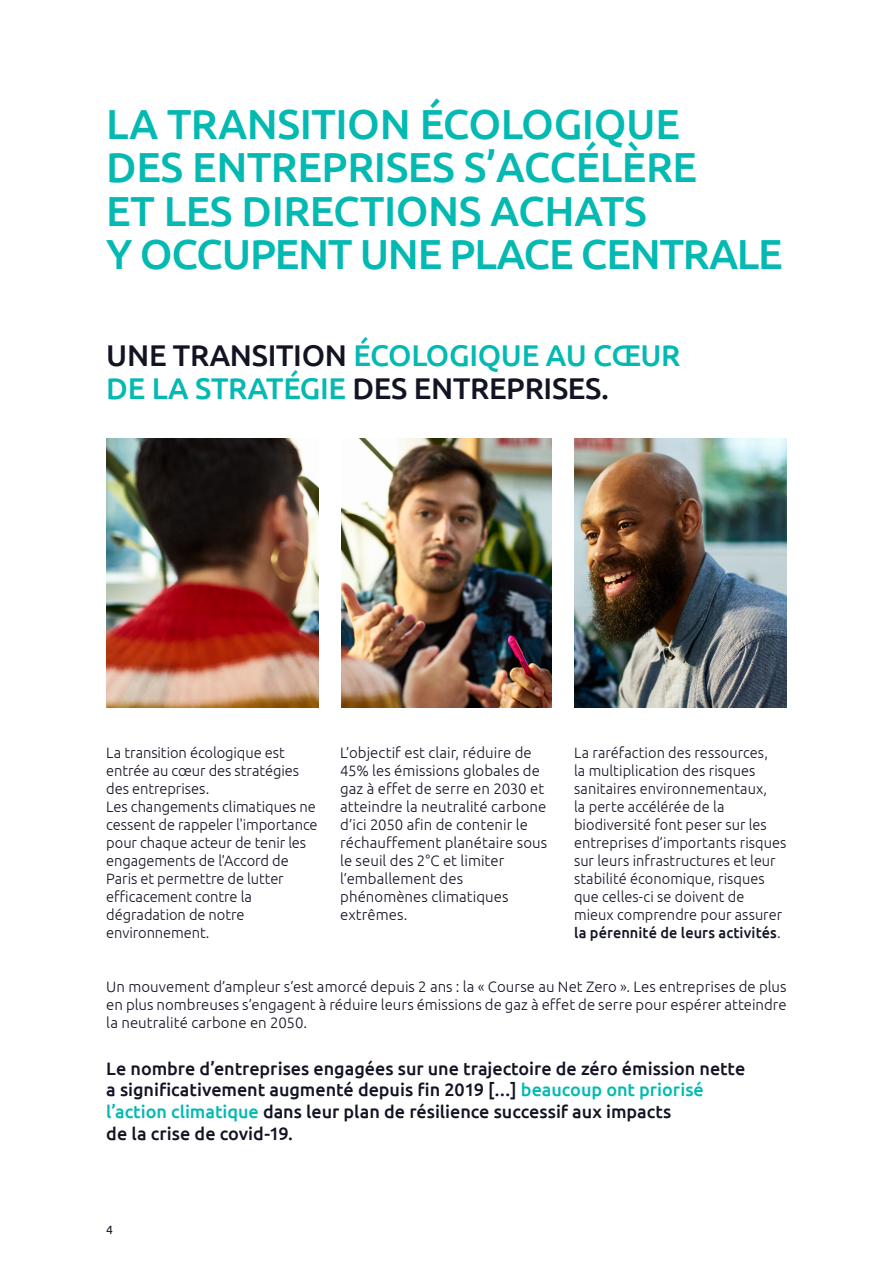
<style>
.page{position:relative;width:893px;height:1263px;background:#fff}
.page>*{position:absolute;margin:0;border:0;box-sizing:border-box;transform-origin:0 0}
.Titre_H2{font:500 42px/43.5px "Ubuntu";letter-spacing:-.01em;color:#03b9b2}
.Titre_H3{font:500 30px/33px "Ubuntu";letter-spacing:-.01em;color:#03b9b2}
.Chapeau_2{font:500 18px/21.6px "Ubuntu";letter-spacing:-.005em;color:#121423}
.Textes_Colonnes{font:300 15px/18px "Ubuntu";letter-spacing:.005em;color:#121423}
.Textes{font:300 15px/18px "Ubuntu";letter-spacing:.005em;color:#121423;text-align:justify}
.t1{font:12px "Ubuntu";color:#121423}
.s1{color:#121423}
.s2{font-weight:500}
.s3{color:#03b9b2}
</style>
<div class="page">
<img style="left:106px;top:438px;width:681px;height:270px">
<div style="left:319px;top:421px;width:21px;height:308px;background:#fff"></div>
<div style="left:553px;top:421px;width:21px;height:308px;background:#fff"></div>
<p class="Titre_H2" style="left:106px;top:101px;width:678px">LA TRANSITION ÉCOLOGIQUE<br>DES ENTREPRISES S’ACCÉLÈRE<br>ET LES DIRECTIONS ACHATS<br>Y OCCUPENT UNE PLACE CENTRALE</p>
<p class="Titre_H3" style="left:106px;top:338px;width:576px"><span class="s1">UNE TRANSITION</span> ÉCOLOGIQUE AU CŒUR<br>DE LA STRATÉGIE <span class="s1">DES ENTREPRISES.</span></p>
<p class="Textes_Colonnes" style="left:106px;top:743px;width:213px">La transition écologique est entrée au cœur des stratégies des entreprises.<br>Les changements climatiques ne cessent de rappeler l'importance pour chaque acteur de tenir les engagements de l’Accord de<br>Paris et permettre de lutter efficacement contre la dégradation de notre environnement.</p>
<p class="Textes_Colonnes" style="left:340px;top:743px;width:209px">L’objectif est clair, réduire de<br>45% les émissions globales de gaz à effet de serre en 2030 et atteindre la neutralité carbone d’ici 2050 afin de contenir le réchauffement planétaire sous le seuil des 2°C et limiter l’emballement des phénomènes climatiques extrêmes.</p>
<p class="Textes_Colonnes" style="left:574px;top:743px;width:214px">La raréfaction des ressources,<br>la multiplication des risques sanitaires environnementaux,<br>la perte accélérée de la biodiversité font peser sur les entreprises d’importants risques sur leurs infrastructures et leur stabilité économique, risques que celles-ci se doivent de mieux comprendre pour assurer <span class="s2">la pérennité de leurs activités</span>.</p>
<p class="Textes" style="left:106px;top:977px;width:682px">Un mouvement d’ampleur s’est amorcé depuis 2 ans : la « Course au Net Zero ». Les entreprises de plus en plus nombreuses s’engagent à réduire leurs émissions de gaz à effet de serre pour espérer atteindre la neutralité carbone en 2050.</p>
<p class="Chapeau_2" style="left:106px;top:1057px;width:640px">Le nombre d’entreprises engagées sur une trajectoire de zéro émission nette a significativement augmenté depuis fin 2019 […] <span class="s3">beaucoup ont priorisé l’action climatique</span> dans leur plan de résilience successif aux impacts<br>de la crise de covid-19.</p>
<p class="t1" style="left:106px;top:1222px;width:8px">4</p>
</div>
